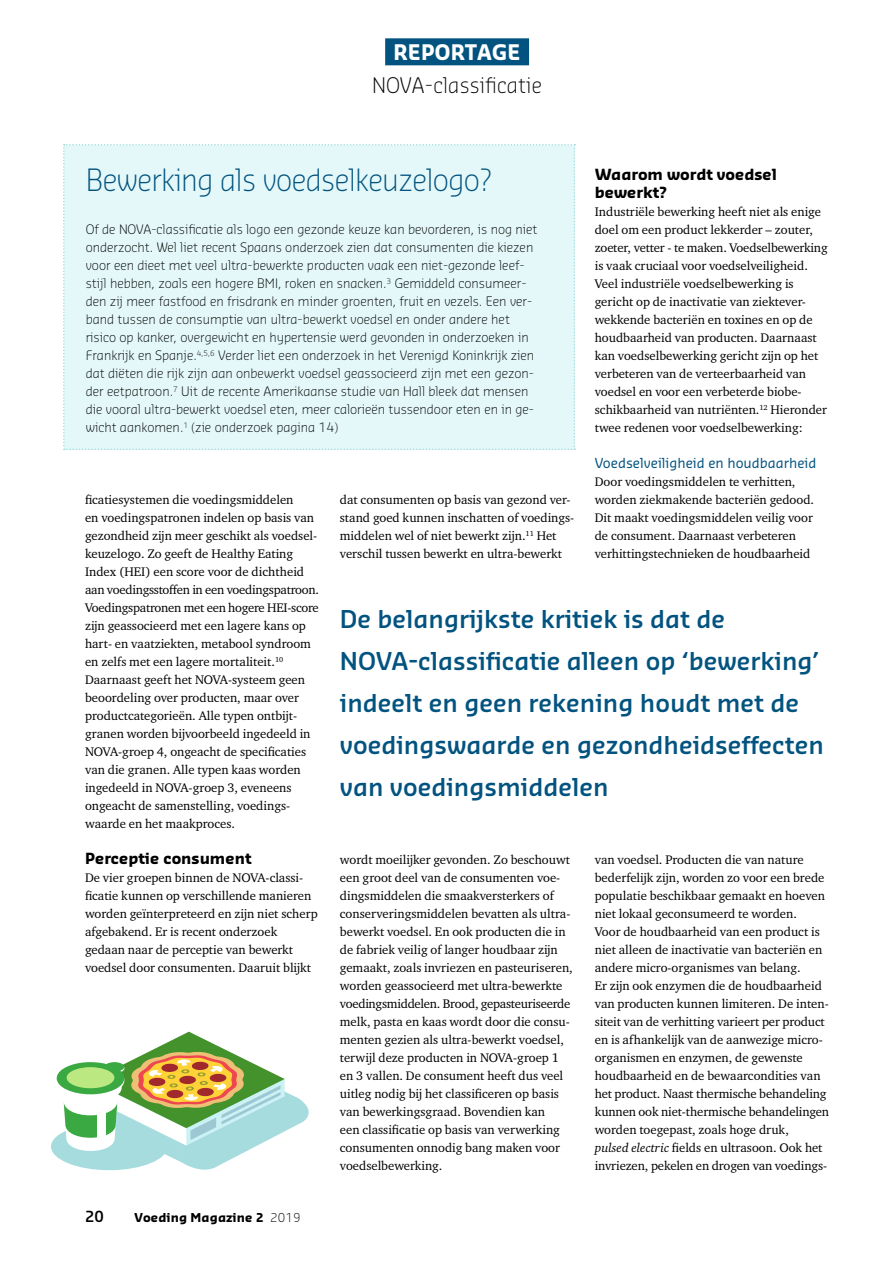
<style>
.page{position:relative;width:893px;height:1263px;background:#fff}
.page>*{position:absolute;margin:0;border:0;box-sizing:border-box;transform-origin:0 0}
.t1{font:300 30px "Sansa Std";letter-spacing:-.02em;color:#02537f}
.t2{font:600 24px/42px "Sansa Std";color:#02537f}
.t3{font:300 21px "Sansa Std";letter-spacing:.01em;color:#000}
.t4{font:700 21px "Sansa Std";letter-spacing:.01em;color:#fff}
.t5{font:700 15px/18px "Sansa Std";color:#000}
.t6{font:600 15px "Sansa Std";color:#000}
.t7{font:13.5px "Sansa Std";color:#02537f}
.t8{font:12.75px/18px "Charter ITC Std";color:#000}
.t9{font:300 12.75px/18px "Sansa Std";color:#000}
.t10{font:700 12px "Sansa Std";letter-spacing:.01em;color:#000}
.s1{font-style:italic}
.s2{font-weight:300}
</style>
<div class="page">
<svg style="left:57px;top:1031px;width:252px;height:140px"></svg>
<div style="left:97px;top:1109px;width:9px;height:31px;background:#fff"></div>
<div style="left:385px;top:38px;width:144px;height:27px;background:#02537f"></div>
<div style="left:63px;top:144px;width:512px;height:306px;background:#e4f8f9"></div>
<h3 class="t4" style="left:394px;top:38px;width:129px">REPORTAGE</h3>
<h3 class="t3" style="left:372px;top:71px;width:171px">NOVA-classificatie</h3>
<h1 class="t1" style="left:86px;top:160px;width:408px">Bewerking als voedselkeuzelogo?</h1>
<p class="t9" style="left:86px;top:220px;width:453px">Of de NOVA-classificatie als logo een gezonde keuze kan bevorderen, is nog niet onderzocht. Wel liet recent Spaans onderzoek zien dat consumenten die kiezen voor een dieet met veel ultra-bewerkte producten vaak een niet-gezonde leef&shy;stijl hebben, zoals een hogere BMI, roken en snacken.<sup>3</sup> Gemiddeld consumeer&shy;den zij meer fastfood en frisdrank en minder groenten, fruit en vezels. Een ver&shy;band tussen de consumptie van ultra-bewerkt voedsel en onder andere het risico op kanker, overgewicht en hypertensie werd gevonden in onderzoeken in Frankrijk en Spanje.<sup>4,5,6</sup> Verder liet een onderzoek in het Verenigd Koninkrijk zien dat diëten die rijk zijn aan onbewerkt voedsel geassocieerd zijn met een gezon&shy;der eetpatroon.<sup>7</sup> Uit de recente Amerikaanse studie van Hall bleek dat mensen die vooral ultra-bewerkt voedsel eten, meer calorieën tussendoor eten en in ge&shy;wicht aankomen.<sup>1</sup> (zie onderzoek pagina 14)</p>
<p class="t5" style="left:595px;top:165px;width:184px">Waarom wordt voedsel bewerkt?</p>
<p class="t8" style="left:595px;top:202px;width:234px">Industriële bewerking heeft niet als enige doel om een product lekkerder – zouter, zoeter, vetter - te maken. Voedselbewerking is vaak cruciaal voor voedselveiligheid.<br>Veel industriële voedselbewerking is gericht op de inactivatie van ziektever&shy;wekkende bacteriën en toxines en op de houdbaarheid van producten. Daarnaast kan voedselbewerking gericht zijn op het verbeteren van de verteerbaarheid van voedsel en voor een verbeterde biobe&shy;schikbaarheid van nutriënten.<sup>12</sup> Hieronder twee redenen voor voedselbewerking:</p>
<p class="t7" style="left:595px;top:454px;width:223px">Voedselveiligheid en houdbaarheid</p>
<p class="t8" style="left:595px;top:472px;width:221px">Door voedingsmiddelen te verhitten, worden ziekmakende bacteriën gedood.<br>Dit maakt voedingsmiddelen veilig voor de consument. Daarnaast verbeteren verhittingstechnieken de houdbaarheid</p>
<p class="t8" style="left:85px;top:490px;width:236px">ficatiesystemen die voedingsmiddelen<br>en voedingspatronen indelen op basis van gezondheid zijn meer geschikt als voedsel&shy;keuzelogo. Zo geeft de Healthy Eating Index (HEI) een score voor de dichtheid aan voedingsstoffen in een voedingspatroon.<br>Voedingspatronen met een hogere HEI-score zijn geassocieerd met een lagere kans op hart- en vaatziekten, metabool syndroom en zelfs met een lagere mortaliteit.<sup>10<br></sup>Daarnaast geeft het NOVA-systeem geen beoordeling over producten, maar over productcategorieën. Alle typen ontbijt&shy;granen worden bijvoorbeeld ingedeeld in NOVA-groep 4, ongeacht de specificaties van die granen. Alle typen kaas worden ingedeeld in NOVA-groep 3, eveneens ongeacht de samenstelling, voedings&shy;waarde en het maakproces.</p>
<p class="t5" style="left:85px;top:849px;width:168px">Perceptie consument</p>
<p class="t8" style="left:85px;top:868px;width:234px">De vier groepen binnen de NOVA-classi&shy;ficatie kunnen op verschillende manieren worden geïnterpreteerd en zijn niet scherp afgebakend. Er is recent onderzoek gedaan naar de perceptie van bewerkt voedsel door consumenten. Daaruit blijkt</p>
<p class="t8" style="left:340px;top:490px;width:236px">dat consumenten op basis van gezond ver&shy;stand goed kunnen inschatten of voedings&shy;middelen wel of niet bewerkt zijn.<sup>11</sup> Het verschil tussen bewerkt en ultra-bewerkt</p>
<h2 class="t2" style="left:340px;top:597px;width:485px">De belangrijkste kritiek is dat de NOVA-classificatie alleen op ‘bewerking’ indeelt en geen rekening houdt met de voedingswaarde en gezondheidseffecten van voedingsmiddelen</h2>
<p class="t8" style="left:340px;top:850px;width:234px">wordt moeilijker gevonden. Zo beschouwt een groot deel van de consumenten voe&shy;dingsmiddelen die smaakversterkers of conserveringsmiddelen bevatten als ultra&shy;bewerkt voedsel. En ook producten die in de fabriek veilig of langer houdbaar zijn gemaakt, zoals invriezen en pasteuriseren, worden geassocieerd met ultra-bewerkte voedingsmiddelen. Brood, gepasteuriseerde melk, pasta en kaas wordt door die consu&shy;menten gezien als ultra-bewerkt voedsel, terwijl deze producten in NOVA-groep 1 en 3 vallen. De consument heeft dus veel uitleg nodig bij het classificeren op basis van bewerkingsgraad. Bovendien kan<br>een classificatie op basis van verwerking consumenten onnodig bang maken voor voedselbewerking.</p>
<p class="t8" style="left:595px;top:850px;width:236px">van voedsel. Producten die van nature bederfelijk zijn, worden zo voor een brede populatie beschikbaar gemaakt en hoeven niet lokaal geconsumeerd te worden.<br>Voor de houdbaarheid van een product is niet alleen de inactivatie van bacteriën en andere micro-organismes van belang.<br>Er zijn ook enzymen die de houdbaarheid van producten kunnen limiteren. De inten&shy;siteit van de verhitting varieert per product en is afhankelijk van de aanwezige micro&shy;organismen en enzymen, de gewenste houdbaarheid en de bewaarcondities van het product. Naast thermische behandeling kunnen ook niet-thermische behandelingen worden toegepast, zoals hoge druk,<br><span class="s1">pulsed electric</span> fields en ultrasoon. Ook het invriezen, pekelen en drogen van voedings-</p>
<p class="t6" style="left:85px;top:1206px;width:20px">20</p>
<p class="t10" style="left:134px;top:1210px;width:168px">Voeding Magazine 2 <span class="s2">2019</span></p>
</div>
